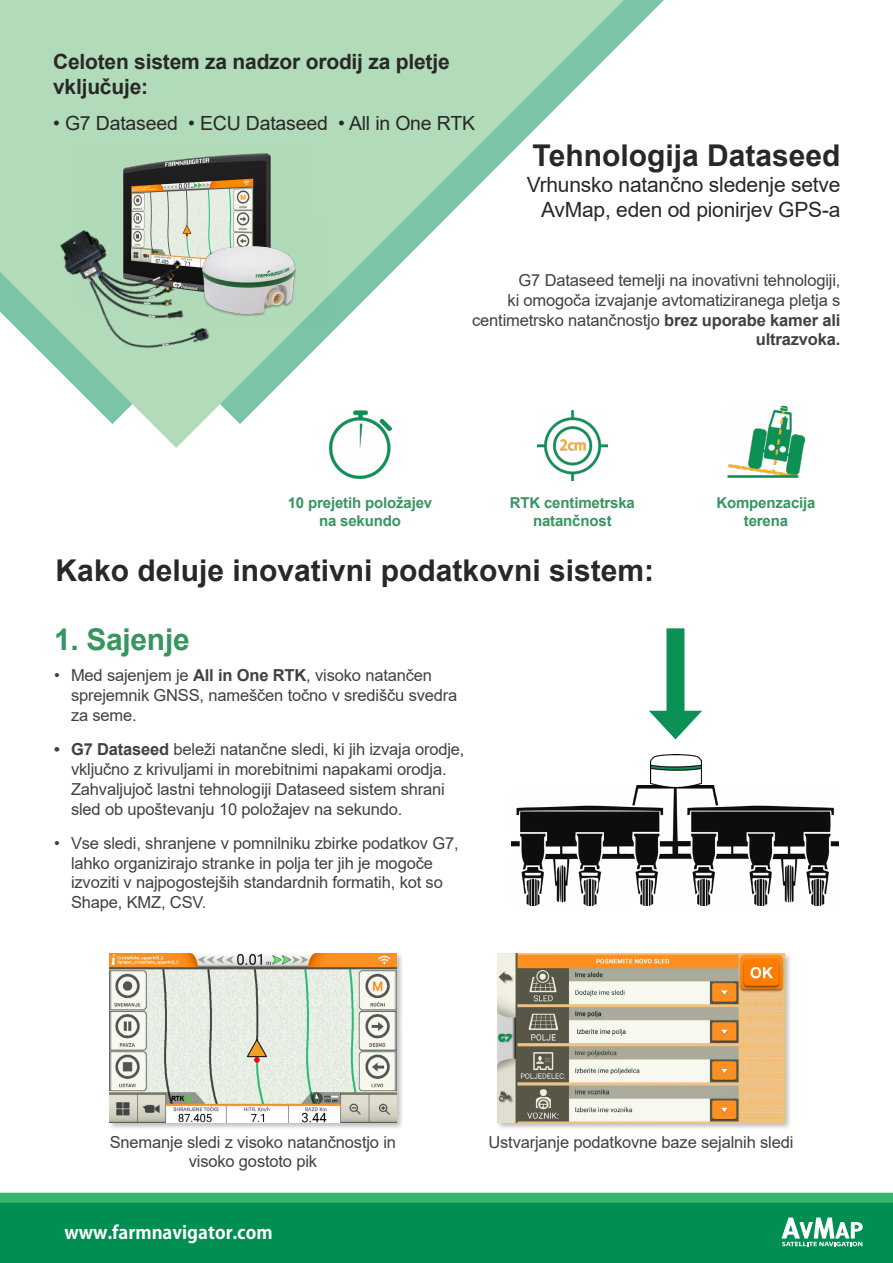
<style>
.page{position:relative;width:893px;height:1263px;background:#fff}
.page>*{position:absolute;margin:0;border:0;box-sizing:border-box;transform-origin:0 0}
.t1{font:700 30px "Arial";color:#292829}
.t2{font:700 30px "Arial";letter-spacing:-.01em;color:#389560}
.t3{font:21px/25.2px "Arial";letter-spacing:-.01em;color:#292829;text-align:right}
.t4{font:700 21px/25.2px "Arial";letter-spacing:-.01em;color:#292829}
.t5{font:19.5px "Arial";letter-spacing:-.01em;color:#292829}
.t6{font:700 18px "Koz Go Pro";color:#fff}
.t7{font:16.5px/19.8px "Arial";letter-spacing:-.01em;color:#414042}
.t8{font:700 15px/18px "Arial";letter-spacing:-.01em;color:#389560;text-align:center}
.s1{font-weight:700}
</style>
<div class="page">
<svg style="left:0;top:0;width:624px;height:448px;fill:#b2dbb9"></svg>
<div style="left:108px;top:952px;width:296px;height:178px;background:#000;opacity:.25"></div>
<img style="left:109px;top:953px;width:288px;height:169px">
<div style="left:496px;top:952px;width:296px;height:178px;background:#000;opacity:.25"></div>
<img style="left:497px;top:953px;width:288px;height:169px">
<div style="left:0;top:1198px;width:893px;height:65px;background:#008e53"></div>
<svg style="left:0;top:1192px;width:893px;height:11px;background:#41b976"></svg>
<svg style="left:782px;top:1217px;width:81px;height:29px"></svg>
<img style="left:511px;top:785px;width:328px;height:121px">
<img style="left:650px;top:755px;width:51px;height:32px">
<div style="left:666px;top:628px;width:18px;height:94px;background:#0b9155"></div>
<svg style="left:649px;top:711px;width:53px;height:28px"></svg>
<img style="left:728px;top:405px;width:76px;height:73px">
<img style="left:328px;top:410px;width:64px;height:68px">
<img style="left:537px;top:410px;width:71px;height:71px">
<img style="left:76px;top:145px;width:238px;height:76px">
<img style="left:43px;top:194px;width:175px;height:191px">
<img style="left:174px;top:221px;width:156px;height:104px">
<p class="t4" style="left:53px;top:49px;width:398px">Celoten sistem za nadzor orodij za pletje vključuje:</p>
<p class="t5" style="left:53px;top:110px;width:423px">• G7 Dataseed • ECU Dataseed • All in One RTK</p>
<h1 class="t1" style="left:533px;top:135px;width:309px">Tehnologija Dataseed</h1>
<p class="t3" style="left:527px;top:172px;width:315px">Vrhunsko natančno sledenje setve<br>AvMap, eden od pionirjev GPS-a</p>
<p class="t7" style="left:472px;top:270px;width:370px;text-align:right">G7 Dataseed temelji na inovativni tehnologiji,<br>ki omogoča izvajanje avtomatiziranega pletja s centimetrsko natančnostjo <span class="s1">brez uporabe kamer ali ultrazvoka.</span></p>
<p class="t8" style="left:288px;top:494px;width:146px">10 prejetih položajev na sekundo</p>
<p class="t8" style="left:510px;top:494px;width:127px">RTK centimetrska natančnost</p>
<h1 class="t1" style="left:56px;top:549px;width:600px">Kako deluje inovativni podatkovni sistem:</h1>
<h1 class="t2" style="left:54px;top:618px;width:137px">1. Sajenje</h1>
<p class="t7" style="left:71px;top:665px;width:388px;text-indent:-17px">• Med sajenjem je <span class="s1">All in One RTK</span>, visoko natančen sprejemnik GNSS, nameščen točno v središču svedra za seme.</p>
<p class="t7" style="left:71px;top:739px;width:395px;text-indent:-17px"><span class="s1">• G7 Dataseed</span> beleži natančne sledi, ki jih izvaja orodje, vključno z krivuljami in morebitnimi napakami orodja.<br>Zahvaljujoč lastni tehnologiji Dataseed sistem shrani sled ob upoštevanju 10 položajev na sekundo.</p>
<p class="t7" style="left:71px;top:833px;width:389px;text-indent:-17px">• Vse sledi, shranjene v pomnilniku zbirke podatkov G7, lahko organizirajo stranke in polja ter jih je mogoče izvoziti v najpogostejših standardnih formatih, kot so Shape, KMZ, CSV.</p>
<p class="t8" style="left:716px;top:494px;width:101px">Kompenzacija terena</p>
<p class="t7" style="left:110px;top:1132px;width:288px;text-align:center">Snemanje sledi z visoko natančnostjo in visoko gostoto pik</p>
<p class="t7" style="left:488px;top:1132px;width:307px">Ustvarjanje podatkovne baze sejalnih sledi</p>
<p class="t6" style="left:64px;top:1221px;width:210px">www.farmnavigator.com</p>
</div>
